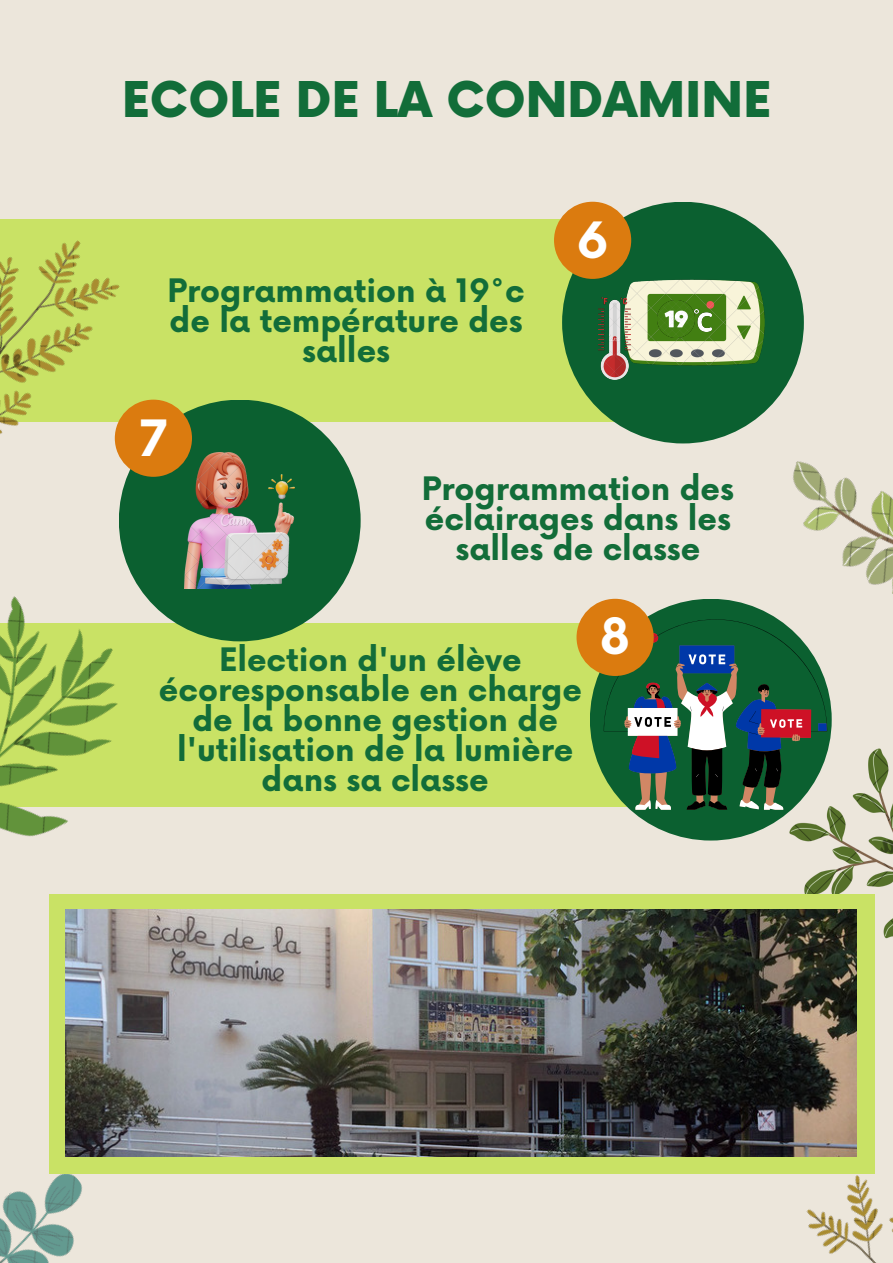
<style>
.page{position:relative;width:893px;height:1263px;background:#ece6db}
.page>*{position:absolute;margin:0;border:0;box-sizing:border-box;transform-origin:0 0}
.t1{font:700 48.75px "Now";color:#fff}
.t2{font:900 48px "Now";color:#126d39}
.t3{font:700 31.5px/29.8px "Now";color:#126d39;text-align:center}
</style>
<div class="page">
<div style="left:0;top:219px;width:727px;height:203px;background:#c9e265"></div>
<div style="left:0;top:623px;width:637px;height:183px;background:#c9e265"></div>
<div style="left:562px;top:202px;width:242px;height:241px;background:#0b6030;border-radius:50%"></div>
<div style="left:554px;top:202px;width:77px;height:77px;background:#db7b0f;border-radius:50%"></div>
<div style="left:119px;top:400px;width:242px;height:241px;background:#0b6030;border-radius:50%"></div>
<div style="left:115px;top:400px;width:77px;height:77px;background:#db7b0f;border-radius:50%"></div>
<img style="left:0;top:1174px;width:82px;height:89px">
<img style="left:0;top:567px;width:178px;height:270px">
<img style="left:0;top:240px;width:138px;height:248px">
<img style="left:789px;top:748px;width:104px;height:192px">
<img style="left:767px;top:355px;width:126px;height:264px">
<img style="left:626px;top:279px;width:139px;height:87px">
<img style="left:599px;top:297px;width:32px;height:82px">
<div style="left:674px;top:313px;width:41px;height:18px;background:#427f12;border-radius:9px"></div>
<img style="left:657px;top:300px;width:38px;height:38px">
<img style="left:694px;top:310px;width:17px;height:21px">
<img style="left:185px;top:452px;width:110px;height:137px">
<div style="left:590px;top:599px;width:241px;height:241px;background:#0b6030;border-radius:50%"></div>
<svg style="left:604px;top:619px;width:223px;height:191px"></svg>
<div style="left:576px;top:599px;width:78px;height:77px;background:#db7b0f;border-radius:50%"></div>
<div style="left:49px;top:894px;width:825px;height:280px;background:#c9e265"></div>
<img style="left:66px;top:909px;width:791px;height:247px">
<img style="left:771px;top:1156px;width:122px;height:107px">
<p class="t2" style="left:122px;top:74px;width:651px">ECOLE DE LA CONDAMINE</p>
<p class="t3" style="left:167px;top:278px;width:359px">Programmation à 19°c de la température des salles</p>
<p class="t1" style="left:140px;top:412px;width:29px">7</p>
<p class="t1" style="left:576px;top:214px;width:34px">6</p>
<p class="t3" style="left:422px;top:476px;width:313px">Programmation des éclairages dans les salles de classe</p>
<p class="t3" style="left:219px;top:647px;width:304px">Election d'un élève</p>
<p class="t3" style="left:159px;top:677px;width:424px">écoresponsable en charge</p>
<p class="t3" style="left:177px;top:707px;width:398px">de la bonne gestion de l'utilisation de la lumière dans sa classe</p>
<p class="t1" style="left:600px;top:610px;width:31px">8</p>
</div>
